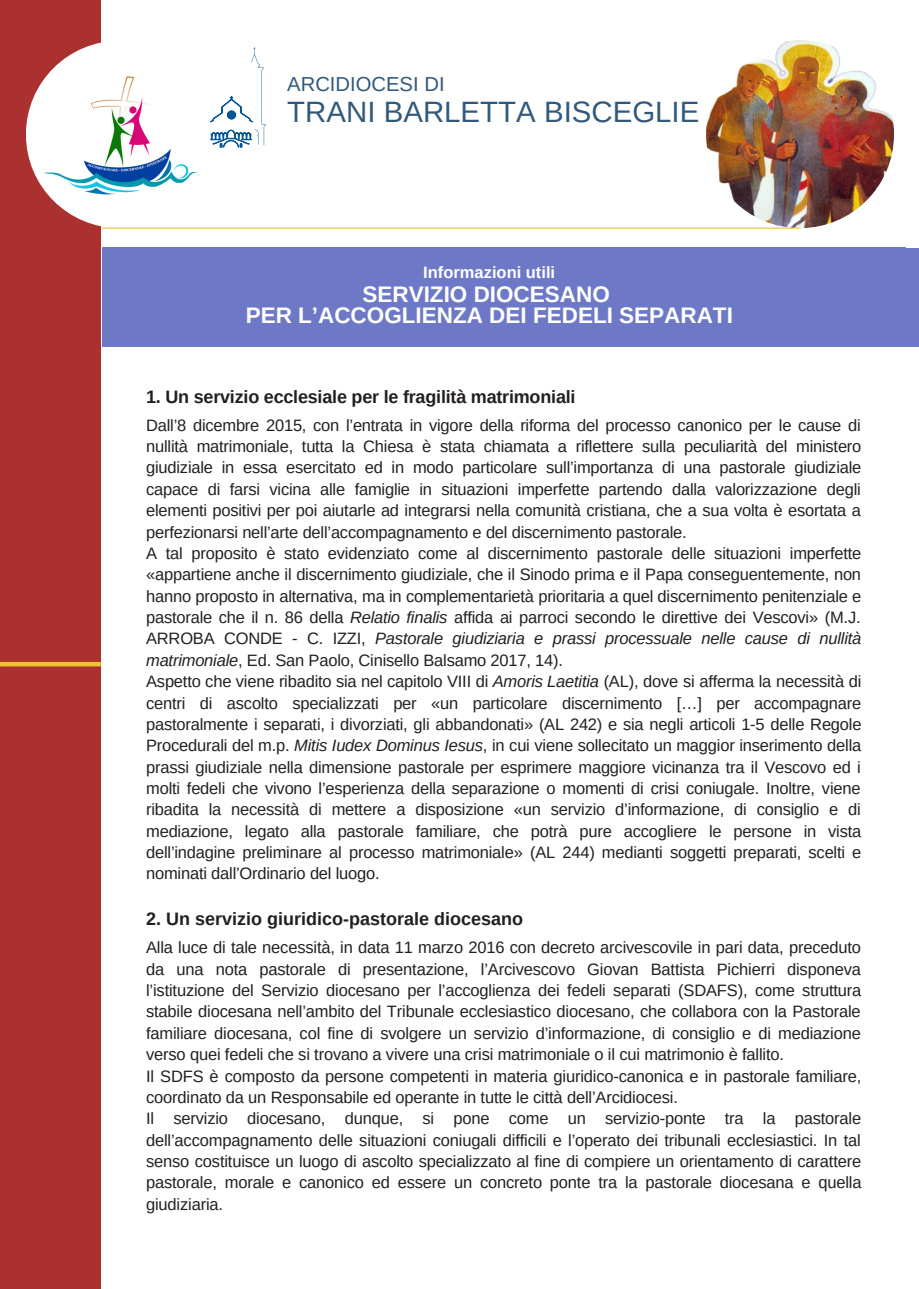
<style>
.page{position:relative;width:919px;height:1289px;background:#fff}
.page>*{position:absolute;margin:0;border:0;box-sizing:border-box;transform-origin:0 0}
.t1{font:29.4px "Arimo";color:#32597c}
.t2{font:700 22.5px/21.3px "Arimo";color:#fff;text-align:center}
.t3{font:20.25px "Arimo";color:#32597c}
.t4{font:700 18px "Arimo";letter-spacing:-.01em;color:#231f20}
.t5{font:16.5px/21.3px "Arimo";letter-spacing:-.01em;color:#231f20}
.t6{font:700 16.5px "Arimo";color:#fff}
.s1{font-style:italic}
</style>
<div class="page">
<div style="left:0;top:0;width:101px;height:1288px;background:#ab3130"></div>
<img style="left:706px;top:40px;width:187px;height:188px;border-radius:94px">
<div style="left:26px;top:41px;width:187px;height:187px;background:#fff;border-radius:94px"></div>
<div style="left:102px;top:247px;width:803px;height:100px;background:#6d79c6"></div>
<hr style="left:102px;top:227px;width:698px;height:2px;background:#eec32c">
<img style="left:38px;top:65px;width:163px;height:139px">
<div style="left:198px;top:29px;width:75px;height:131px;background:#fff"></div>
<svg style="left:210px;top:47px;width:55px;height:100px"></svg>
<div style="left:880px;top:248px;width:38px;height:99px;background:#6d78c7"></div>
<hr style="left:0;top:662px;width:101px;height:4px;background:#efc32c">
<p class="t3" style="left:287px;top:72px;width:159px">ARCIDIOCESI DI</p>
<h1 class="t1" style="left:287px;top:93px;width:413px">TRANI BARLETTA BISCEGLIE</h1>
<p class="t6" style="left:423px;top:261px;width:133px">Informazioni utili</p>
<h2 class="t2" style="left:246px;top:284px;width:488px">SERVIZIO DIOCESANO<br>PER L’ACCOGLIENZA DEI FEDELI SEPARATI</h2>
<p class="t4" style="left:146px;top:384px;width:431px">1. Un servizio ecclesiale per le fragilità matrimoniali</p>
<p class="t5" style="left:146px;top:414px;width:716px">Dall’8 dicembre 2015, con l’entrata in vigore della riforma del processo canonico per le cause di nullità matrimoniale, tutta la Chiesa è stata chiamata a riflettere sulla peculiarità del ministero giudiziale in essa esercitato ed in modo particolare sull’importanza di una pastorale giudiziale capace di farsi vicina alle famiglie in situazioni imperfette partendo dalla valorizzazione degli elementi positivi per poi aiutarle ad integrarsi nella comunità cristiana, che a sua volta è esortata a perfezionarsi nell’arte dell’accompagnamento e del discernimento pastorale.<br>A tal proposito è stato evidenziato come al discernimento pastorale delle situazioni imperfette «appartiene anche il discernimento giudiziale, che il Sinodo prima e il Papa conseguentemente, non hanno proposto in alternativa, ma in complementarietà prioritaria a quel discernimento penitenziale e pastorale che il n. 86 della <span class="s1">Relatio finalis</span> affida ai parroci secondo le direttive dei Vescovi» (M.J.<br>ARROBA CONDE - C. IZZI, <span class="s1">Pastorale giudiziaria e prassi processuale nelle cause di nullità matrimoniale</span>, Ed. San Paolo, Cinisello Balsamo 2017, 14).<br>Aspetto che viene ribadito sia nel capitolo VIII di <span class="s1">Amoris Laetitia</span> (AL), dove si afferma la necessità di centri di ascolto specializzati per «un particolare discernimento […] per accompagnare pastoralmente i separati, i divorziati, gli abbandonati» (AL 242) e sia negli articoli 1-5 delle Regole Procedurali del m.p. <span class="s1">Mitis Iudex Dominus Iesus</span>, in cui viene sollecitato un maggior inserimento della prassi giudiziale nella dimensione pastorale per esprimere maggiore vicinanza tra il Vescovo ed i molti fedeli che vivono l’esperienza della separazione o momenti di crisi coniugale. Inoltre, viene ribadita la necessità di mettere a disposizione «un servizio d’informazione, di consiglio e di mediazione, legato alla pastorale familiare, che potrà pure accogliere le persone in vista dell’indagine preliminare al processo matrimoniale» (AL 244) medianti soggetti preparati, scelti e nominati dall’Ordinario del luogo.</p>
<p class="t4" style="left:146px;top:906px;width:378px">2. Un servizio giuridico-pastorale diocesano</p>
<p class="t5" style="left:146px;top:937px;width:716px">Alla luce di tale necessità, in data 11 marzo 2016 con decreto arcivescovile in pari data, preceduto da una nota pastorale di presentazione, l’Arcivescovo Giovan Battista Pichierri disponeva l’istituzione del Servizio diocesano per l’accoglienza dei fedeli separati (SDAFS), come struttura stabile diocesana nell’ambito del Tribunale ecclesiastico diocesano, che collabora con la Pastorale familiare diocesana, col fine di svolgere un servizio d’informazione, di consiglio e di mediazione verso quei fedeli che si trovano a vivere una crisi matrimoniale o il cui matrimonio è fallito.<br>Il SDFS è composto da persone competenti in materia giuridico-canonica e in pastorale familiare, coordinato da un Responsabile ed operante in tutte le città dell’Arcidiocesi.<br>Il servizio diocesano, dunque, si pone come un servizio-ponte tra la pastorale dell’accompagnamento delle situazioni coniugali difficili e l’operato dei tribunali ecclesiastici. In tal senso costituisce un luogo di ascolto specializzato al fine di compiere un orientamento di carattere pastorale, morale e canonico ed essere un concreto ponte tra la pastorale diocesana e quella giudiziaria.</p>
</div>
